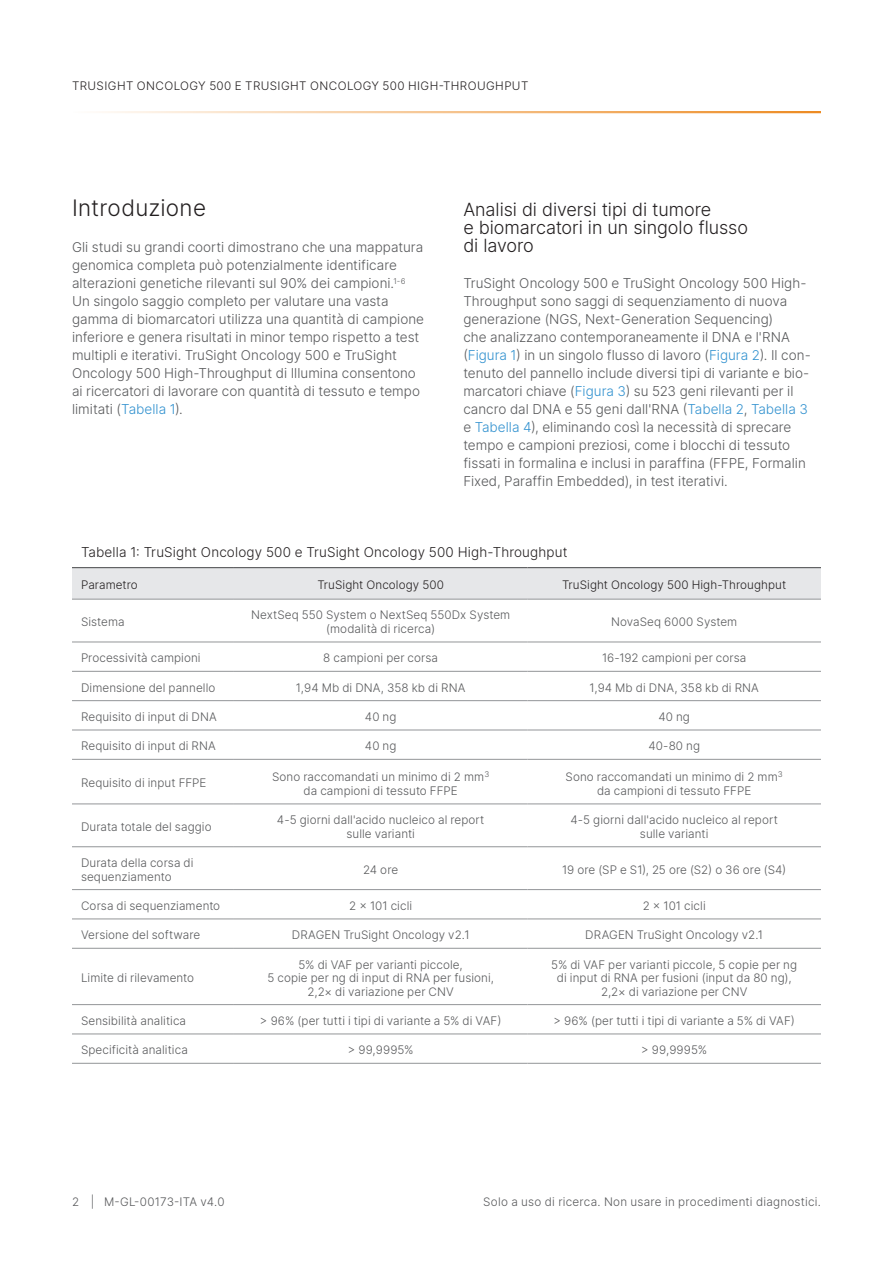
<style>
.page{position:relative;width:893px;height:1263px;background:#fff}
.page>*{position:absolute;margin:0;border:0;box-sizing:border-box;transform-origin:0 0}
.A-Head{font:300 22.5px "Inter";letter-spacing:.01em;color:#231f20}
.B-Head{font:300 18px/18px "Inter";letter-spacing:-.005em;color:#231f20}
.Body_Copy{font:300 13.5px/18px "Inter";color:#57585a}
.Table_Title{font:300 13.5px "Inter";letter-spacing:.01em;color:#231f20}
.Body_Row_Center_Al{font:300 11.7px/13.5px "Inter";letter-spacing:.005em;color:#57585a;text-align:center}
.Body_Row_Left_Alig{font:300 11.7px/13.5px "Inter";letter-spacing:.005em;color:#57585a}
.zz_Master_Header{font:300 11.7px "Inter";letter-spacing:.035em;color:#231f20}
.Header_Row_B_Cente{font:300 11.7px "Inter";letter-spacing:.01em;color:#231f20}
.zz_For_Research_Only{font:300 11.7px "Inter";letter-spacing:.02em;color:#57585a}
.zz_Pub_Number{font:300 11.7px "Inter";letter-spacing:.01em;color:#57585a}
.Header_Row_B_Left{font:300 11.7px "Inter";letter-spacing:.005em;color:#231f20}
.s1{color:#3191cf}
</style>
<div class="page">
<hr style="left:72px;top:111px;width:749px;height:2px;background:#ed8b22">
<div style="left:72px;top:568px;width:749px;height:31px;background:#e6e7e9"></div>
<hr style="left:72px;top:599px;width:162px;height:1px;background:#939598">
<hr style="left:234px;top:599px;width:293px;height:1px;background:#939598">
<hr style="left:527px;top:599px;width:294px;height:1px;background:#939598">
<hr style="left:72px;top:642px;width:162px;height:1px;background:#939598">
<hr style="left:234px;top:642px;width:293px;height:1px;background:#939598">
<hr style="left:527px;top:642px;width:294px;height:1px;background:#939598">
<hr style="left:72px;top:671px;width:162px;height:1px;background:#939598">
<hr style="left:234px;top:671px;width:293px;height:1px;background:#939598">
<hr style="left:527px;top:671px;width:294px;height:1px;background:#939598">
<hr style="left:72px;top:700px;width:162px;height:1px;background:#939598">
<hr style="left:234px;top:700px;width:293px;height:1px;background:#939598">
<hr style="left:527px;top:700px;width:294px;height:1px;background:#939598">
<hr style="left:72px;top:730px;width:162px;height:1px;background:#939598">
<hr style="left:234px;top:730px;width:293px;height:1px;background:#939598">
<hr style="left:527px;top:730px;width:294px;height:1px;background:#939598">
<hr style="left:72px;top:759px;width:162px;height:1px;background:#939598">
<hr style="left:234px;top:759px;width:293px;height:1px;background:#939598">
<hr style="left:527px;top:759px;width:294px;height:1px;background:#939598">
<hr style="left:72px;top:803px;width:162px;height:1px;background:#939598">
<hr style="left:234px;top:803px;width:293px;height:1px;background:#939598">
<hr style="left:527px;top:803px;width:294px;height:1px;background:#939598">
<hr style="left:72px;top:846px;width:162px;height:1px;background:#939598">
<hr style="left:234px;top:846px;width:293px;height:1px;background:#939598">
<hr style="left:527px;top:846px;width:294px;height:1px;background:#939598">
<hr style="left:72px;top:889px;width:162px;height:1px;background:#939598">
<hr style="left:234px;top:889px;width:293px;height:1px;background:#939598">
<hr style="left:527px;top:889px;width:294px;height:1px;background:#939598">
<hr style="left:72px;top:918px;width:162px;height:1px;background:#939598">
<hr style="left:234px;top:918px;width:293px;height:1px;background:#939598">
<hr style="left:527px;top:918px;width:294px;height:1px;background:#939598">
<hr style="left:72px;top:948px;width:162px;height:1px;background:#939598">
<hr style="left:234px;top:948px;width:293px;height:1px;background:#939598">
<hr style="left:527px;top:948px;width:294px;height:1px;background:#939598">
<hr style="left:72px;top:1004px;width:162px;height:1px;background:#939598">
<hr style="left:234px;top:1004px;width:293px;height:1px;background:#939598">
<hr style="left:527px;top:1004px;width:294px;height:1px;background:#939598">
<hr style="left:72px;top:1033px;width:162px;height:1px;background:#939598">
<hr style="left:234px;top:1033px;width:293px;height:1px;background:#939598">
<hr style="left:527px;top:1033px;width:294px;height:1px;background:#939598">
<hr style="left:72px;top:1063px;width:162px;height:1px;background:#939598">
<hr style="left:234px;top:1063px;width:293px;height:1px;background:#939598">
<hr style="left:527px;top:1063px;width:294px;height:1px;background:#939598">
<hr style="left:72px;top:567px;width:162px;height:1px;background:#57585a">
<hr style="left:234px;top:567px;width:293px;height:1px;background:#57585a">
<hr style="left:527px;top:567px;width:294px;height:1px;background:#57585a">
<p class="zz_Master_Header" style="left:72px;top:77px;width:458px">TRUSIGHT ONCOLOGY 500 e TRUSIGHT ONCOLOGY 500 HIGH-THROUGHPUT</p>
<p class="A-Head" style="left:72px;top:192px;width:136px">Introduzione</p>
<p class="Body_Copy" style="left:72px;top:238px;width:354px">Gli studi su grandi coorti dimostrano che una mappatura genomica completa può potenzialmente identificare alterazioni genetiche rilevanti sul 90% dei campioni.<sup>1-6<br></sup>Un singolo saggio completo per valutare una vasta gamma di biomarcatori utilizza una quantità di campione inferiore e genera risultati in minor tempo rispetto a test multipli e iterativi. TruSight Oncology 500 e TruSight Oncology 500 High-Throughput di Illumina consentono ai ricercatori di lavorare con quantità di tessuto e tempo limitati (<span class="s1">Tabella 1</span>).</p>
<p class="B-Head" style="left:463px;top:200px;width:286px">Analisi di diversi tipi di tumore<br>e biomarcatori in un singolo flusso di lavoro</p>
<p class="Body_Copy" style="left:463px;top:274px;width:349px">TruSight Oncology 500 e TruSight Oncology 500 High-Throughput sono saggi di sequenziamento di nuova generazione (NGS, Next-Generation Sequencing)<br>che analizzano contemporaneamente il DNA e l'RNA (<span class="s1">Figura 1</span>) in un singolo flusso di lavoro (<span class="s1">Figura 2</span>). Il con&shy;tenuto del pannello include diversi tipi di variante e bio&shy;marcatori chiave (<span class="s1">Figura 3</span>) su 523 geni rilevanti per il cancro dal DNA e 55 geni dall'RNA (<span class="s1">Tabella 2</span>, <span class="s1">Tabella 3 </span>e <span class="s1">Tabella 4</span>), eliminando così la necessità di sprecare tempo e campioni preziosi, come i blocchi di tessuto fissati in formalina e inclusi in paraffina (FFPE, Formalin Fixed, Paraffin Embedded), in test iterativi.</p>
<p class="Table_Title" style="left:81px;top:543px;width:488px">Tabella 1: TruSight Oncology 500 e TruSight Oncology 500 High-Throughput</p>
<p class="Header_Row_B_Left" style="left:81px;top:576px;width:58px">Parametro</p>
<p class="Header_Row_B_Cente" style="left:317px;top:576px;width:128px">TruSight Oncology 500</p>
<p class="Header_Row_B_Cente" style="left:562px;top:576px;width:226px">TruSight Oncology 500 High-Throughput</p>
<p class="Body_Row_Left_Alig" style="left:81px;top:615px;width:45px">Sistema</p>
<p class="Body_Row_Center_Al" style="left:251px;top:608px;width:261px">NextSeq 550 System o NextSeq 550Dx System (modalità di ricerca)</p>
<p class="Body_Row_Center_Al" style="left:611px;top:615px;width:128px">NovaSeq 6000 System</p>
<p class="Body_Row_Left_Alig" style="left:81px;top:651px;width:121px">Processività campioni</p>
<p class="Body_Row_Center_Al" style="left:323px;top:651px;width:116px">8 campioni per corsa</p>
<p class="Body_Row_Center_Al" style="left:602px;top:651px;width:146px">16-192 campioni per corsa</p>
<p class="Body_Row_Left_Alig" style="left:81px;top:680px;width:136px">Dimensione del pannello</p>
<p class="Body_Row_Center_Al" style="left:296px;top:680px;width:171px">1,94 Mb di DNA, 358 kb di RNA</p>
<p class="Body_Row_Center_Al" style="left:589px;top:680px;width:171px">1,94 Mb di DNA, 358 kb di RNA</p>
<p class="Body_Row_Left_Alig" style="left:81px;top:710px;width:137px">Requisito di input di DNA</p>
<p class="Body_Row_Center_Al" style="left:365px;top:710px;width:33px">40 ng</p>
<p class="Body_Row_Center_Al" style="left:658px;top:710px;width:33px">40 ng</p>
<p class="Body_Row_Left_Alig" style="left:81px;top:739px;width:136px">Requisito di input di RNA</p>
<p class="Body_Row_Center_Al" style="left:365px;top:739px;width:33px">40 ng</p>
<p class="Body_Row_Center_Al" style="left:648px;top:739px;width:53px">40-80 ng</p>
<p class="Body_Row_Left_Alig" style="left:81px;top:776px;width:127px">Requisito di input FFPE</p>
<p class="Body_Row_Center_Al" style="left:272px;top:770px;width:219px">Sono raccomandati un minimo di 2 mm<sup>3 </sup>da campioni di tessuto FFPE</p>
<p class="Body_Row_Center_Al" style="left:565px;top:770px;width:219px">Sono raccomandati un minimo di 2 mm<sup>3 </sup>da campioni di tessuto FFPE</p>
<p class="Body_Row_Left_Alig" style="left:81px;top:820px;width:132px">Durata totale del saggio</p>
<p class="Body_Row_Center_Al" style="left:277px;top:813px;width:209px">4-5 giorni dall'acido nucleico al report sulle varianti</p>
<p class="Body_Row_Center_Al" style="left:570px;top:813px;width:209px">4-5 giorni dall'acido nucleico al report sulle varianti</p>
<p class="Body_Row_Left_Alig" style="left:81px;top:856px;width:114px">Durata della corsa di sequenziamento</p>
<p class="Body_Row_Center_Al" style="left:363px;top:863px;width:37px">24 ore</p>
<p class="Body_Row_Center_Al" style="left:562px;top:863px;width:226px">19 ore (SP e S1), 25 ore (S2) o 36 ore (S4)</p>
<p class="Body_Row_Left_Alig" style="left:81px;top:899px;width:141px">Corsa di sequenziamento</p>
<p class="Body_Row_Center_Al" style="left:349px;top:899px;width:65px">2 × 101 cicli</p>
<p class="Body_Row_Center_Al" style="left:643px;top:899px;width:65px">2 × 101 cicli</p>
<p class="Body_Row_Left_Alig" style="left:81px;top:928px;width:121px">Versione del software</p>
<p class="Body_Row_Center_Al" style="left:292px;top:928px;width:179px">DRAGEN TruSight Oncology v2.1</p>
<p class="Body_Row_Center_Al" style="left:585px;top:928px;width:179px">DRAGEN TruSight Oncology v2.1</p>
<p class="Body_Row_Left_Alig" style="left:81px;top:971px;width:115px">Limite di rilevamento</p>
<p class="Body_Row_Center_Al" style="left:267px;top:957px;width:228px">5% di VAF per varianti piccole,<br>5 copie per ng di input di RNA per fusioni,<br>2,2× di variazione per CNV</p>
<p class="Body_Row_Center_Al" style="left:551px;top:957px;width:247px">5% di VAF per varianti piccole, 5 copie per ng di input di RNA per fusioni (input da 80 ng),<br>2,2× di variazione per CNV</p>
<p class="Body_Row_Left_Alig" style="left:81px;top:1014px;width:107px">Sensibilità analitica</p>
<p class="Body_Row_Center_Al" style="left:260px;top:1014px;width:243px">&gt; 96% (per tutti i tipi di variante a 5% di VAF)</p>
<p class="Body_Row_Center_Al" style="left:553px;top:1014px;width:243px">&gt; 96% (per tutti i tipi di variante a 5% di VAF)</p>
<p class="Body_Row_Left_Alig" style="left:81px;top:1043px;width:108px">Specificità analitica</p>
<p class="Body_Row_Center_Al" style="left:348px;top:1043px;width:67px">&gt; 99,9995%</p>
<p class="Body_Row_Center_Al" style="left:641px;top:1043px;width:67px">&gt; 99,9995%</p>
<p class="zz_Pub_Number" style="left:72px;top:1193px;width:154px">2 | M-GL-00173-ITA v4.0</p>
<p class="zz_For_Research_Only" style="left:483px;top:1193px;width:339px">Solo a uso di ricerca. Non usare in procedimenti diagnostici.</p>
</div>
